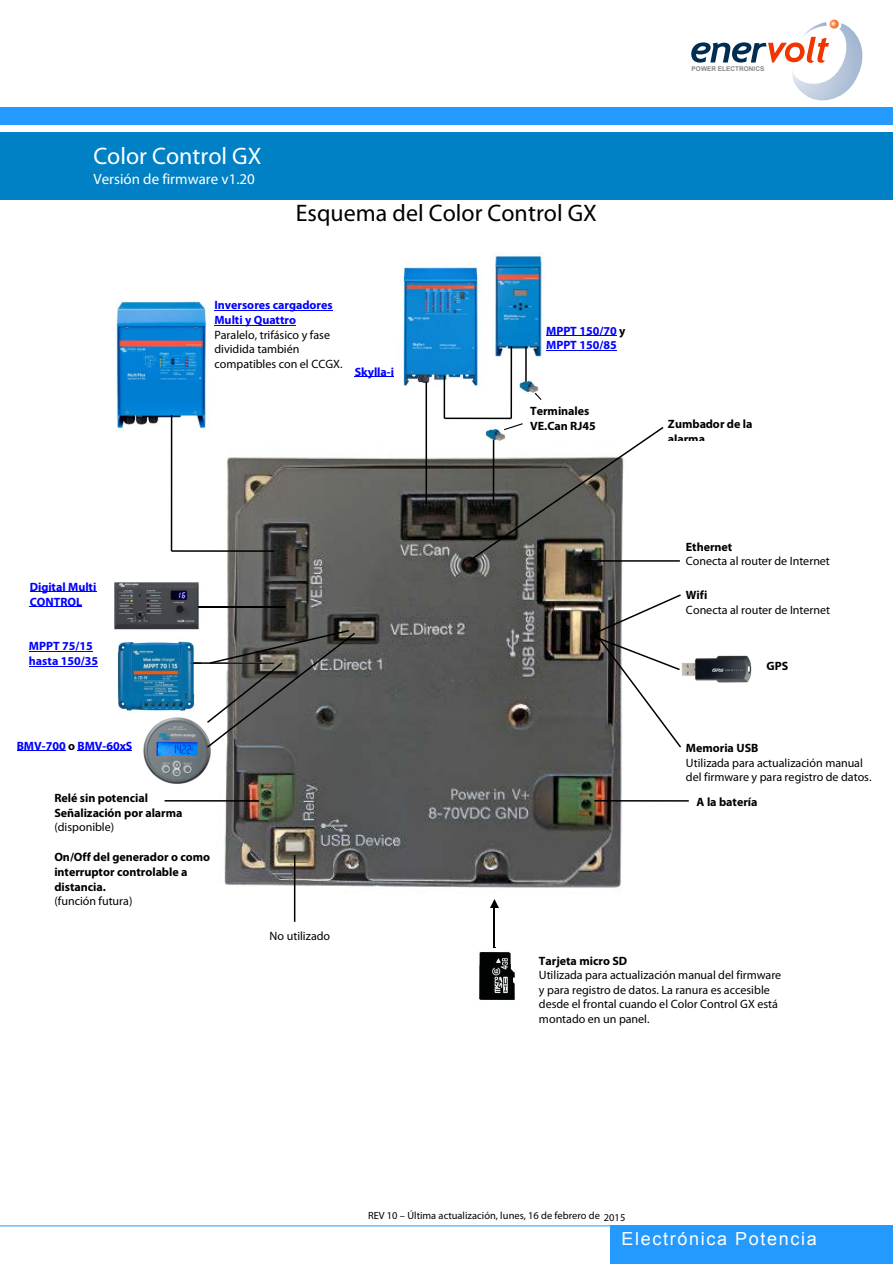
<style>
.page{position:relative;width:893px;height:1264px;background:#fff}
.page>*{position:absolute;margin:0;border:0;box-sizing:border-box;transform-origin:0 0}
.t1{font:24px "Myriad Pro";color:#000}
.t2{font:24px "Myriad Pro";color:#fff}
.t3{font:18px "Arial";letter-spacing:.095em;color:#fff}
.t4{font:15px "Myriad Pro";color:#fff}
.t5{font:12px/14.4px "Myriad Pro";color:#000}
.t6{font:700 12px/14.7px "Myriad Pro";letter-spacing:-.005em;color:#000}
.t7{font:700 12px/14.7px "Myriad Pro";letter-spacing:-.005em;color:#00f}
.t8{font:10.5px "Myriad Pro";letter-spacing:.005em;color:#000}
.t9{font:700 6.45px "Arial";color:#858585}
.s1{color:#000}
</style>
<div class="page">
<div style="left:0;top:132px;width:893px;height:68px;background:#0081c6"></div>
<img style="left:210px;top:444px;width:432px;height:468px">
<img style="left:492px;top:252px;width:51px;height:106px">
<img style="left:403px;top:267px;width:75px;height:125px">
<img style="left:116px;top:299px;width:91px;height:136px">
<hr style="left:29px;top:651px;width:64px;height:1px;background:#00f">
<hr style="left:29px;top:666px;width:69px;height:1px;background:#00f">
<hr style="left:546px;top:335px;width:71px;height:1px;background:#00f">
<hr style="left:546px;top:350px;width:71px;height:1px;background:#00f">
<hr style="left:30px;top:591px;width:66px;height:1px;background:#00f">
<hr style="left:30px;top:606px;width:52px;height:1px;background:#00f">
<hr style="left:214px;top:310px;width:119px;height:1px;background:#00f">
<hr style="left:214px;top:325px;width:82px;height:1px;background:#00f">
<hr style="left:355px;top:376px;width:39px;height:1px;background:#00f">
<hr style="left:494px;top:906px;width:1px;height:41px;background:#000">
<svg style="left:490px;top:898px;width:9px;height:9px"></svg>
<img style="left:143px;top:717px;width:72px;height:71px">
<hr style="left:426px;top:382px;width:1px;height:121px;background:#000">
<hr style="left:444px;top:375px;width:1px;height:43px;background:#000">
<hr style="left:444px;top:417px;width:67px;height:2px;background:#000">
<hr style="left:511px;top:346px;width:1px;height:72px;background:#000">
<hr style="left:171px;top:415px;width:1px;height:136px;background:#000">
<hr style="left:172px;top:550px;width:102px;height:1px;background:#000">
<hr style="left:199px;top:606px;width:87px;height:1px;background:#000">
<hr style="left:594px;top:799px;width:95px;height:2px;background:#000">
<hr style="left:165px;top:799px;width:94px;height:2px;background:#000">
<hr style="left:294px;top:854px;width:1px;height:67px;background:#000">
<img style="left:519px;top:379px;width:20px;height:15px">
<svg style="left:535px;top:393px;width:7px;height:7px"></svg>
<hr style="left:525px;top:346px;width:2px;height:36px;background:#000">
<hr style="left:584px;top:560px;width:96px;height:1px;background:#000">
<svg style="left:467px;top:423px;width:198px;height:140px"></svg>
<img style="left:683px;top:655px;width:68px;height:28px">
<img style="left:114px;top:582px;width:87px;height:130px">
<svg style="left:189px;top:628px;width:168px;height:121px"></svg>
<hr style="left:17px;top:750px;width:49px;height:1px;background:#00f">
<hr style="left:78px;top:750px;width:54px;height:1px;background:#00f">
<img style="left:479px;top:947px;width:36px;height:53px">
<svg style="left:592px;top:593px;width:91px;height:156px"></svg>
<div style="left:610px;top:1225px;width:283px;height:38px;background:#249afe"></div>
<hr style="left:0;top:1225px;width:893px;height:1px;background:#249afe">
<div style="left:0;top:107px;width:893px;height:17px;background:#249afe"></div>
<svg style="left:691px;top:20px;width:172px;height:81px"></svg>
<h1 class="t2" style="left:93px;top:141px;width:170px">Color Control GX</h1>
<p class="t4" style="left:93px;top:169px;width:163px">Versión de firmware v1.20</p>
<h1 class="t1" style="left:296px;top:198px;width:302px">Esquema del Color Control GX</h1>
<p class="t7" style="left:30px;top:578px;width:68px;line-height:15.1px">Digital Multi<br>CONTROL</p>
<p class="t7" style="left:29px;top:638px;width:71px">MPPT 75/15 hasta 150/35</p>
<p class="t7" style="left:214px;top:297px;width:120px">Inversores cargadores<br>Multi y Quattro</p>
<p class="t5" style="left:214px;top:327px;width:130px">Paralelo, trifásico y fase dividida también compatibles con el CCGX.</p>
<p class="t7" style="left:355px;top:364px;width:41px">Skylla-i</p>
<p class="t7" style="left:546px;top:323px;width:81px">MPPT 150/70 <span class="s1">y<br></span>MPPT 150/85</p>
<p class="t6" style="left:530px;top:403px;width:67px">Terminales<br>VE.Can RJ45</p>
<p class="t9" style="left:692px;top:65px;width:74px">POWER ELECTRONICS</p>
<p class="t6" style="left:668px;top:416px;width:86px">Zumbador de la alarma</p>
<p class="t6" style="left:686px;top:539px;width:48px">Ethernet</p>
<p class="t5" style="left:686px;top:554px;width:146px">Conecta al router de Internet</p>
<p class="t6" style="left:686px;top:587px;width:23px">Wifi</p>
<p class="t5" style="left:686px;top:602px;width:146px">Conecta al router de Internet</p>
<p class="t6" style="left:767px;top:657px;width:23px">GPS</p>
<p class="t7" style="left:17px;top:737px;width:117px">BMV-700 <span class="s1">o</span> BMV-60xS</p>
<p class="t6" style="left:686px;top:740px;width:74px">Memoria USB</p>
<p class="t5" style="left:686px;top:755px;width:187px">Utilizada para actualización manual del firmware y para registro de datos.</p>
<p class="t6" style="left:54px;top:789px;width:130px">Relé sin potencial<br>Señalización por alarma</p>
<p class="t5" style="left:54px;top:819px;width:61px">(disponible)</p>
<p class="t6" style="left:54px;top:848px;width:157px">On/Off del generador o como interruptor controlable a distancia.</p>
<p class="t5" style="left:54px;top:893px;width:80px">(función futura)</p>
<p class="t5" style="left:270px;top:928px;width:62px">No utilizado</p>
<p class="t6" style="left:697px;top:793px;width:62px">A la batería</p>
<p class="t6" style="left:539px;top:952px;width:90px">Tarjeta micro SD</p>
<p class="t5" style="left:539px;top:967px;width:244px">Utilizada para actualización manual del firmware y para registro de datos. La ranura es accesible desde el frontal cuando el Color Control GX está montado en un panel.</p>
<p class="t8" style="left:368px;top:1208px;width:259px">REV 10 – Última actualización, lunes, 16 de febrero de 2015</p>
<h2 class="t3" style="left:621px;top:1226px;width:197px">Electrónica Potencia</h2>
</div>
